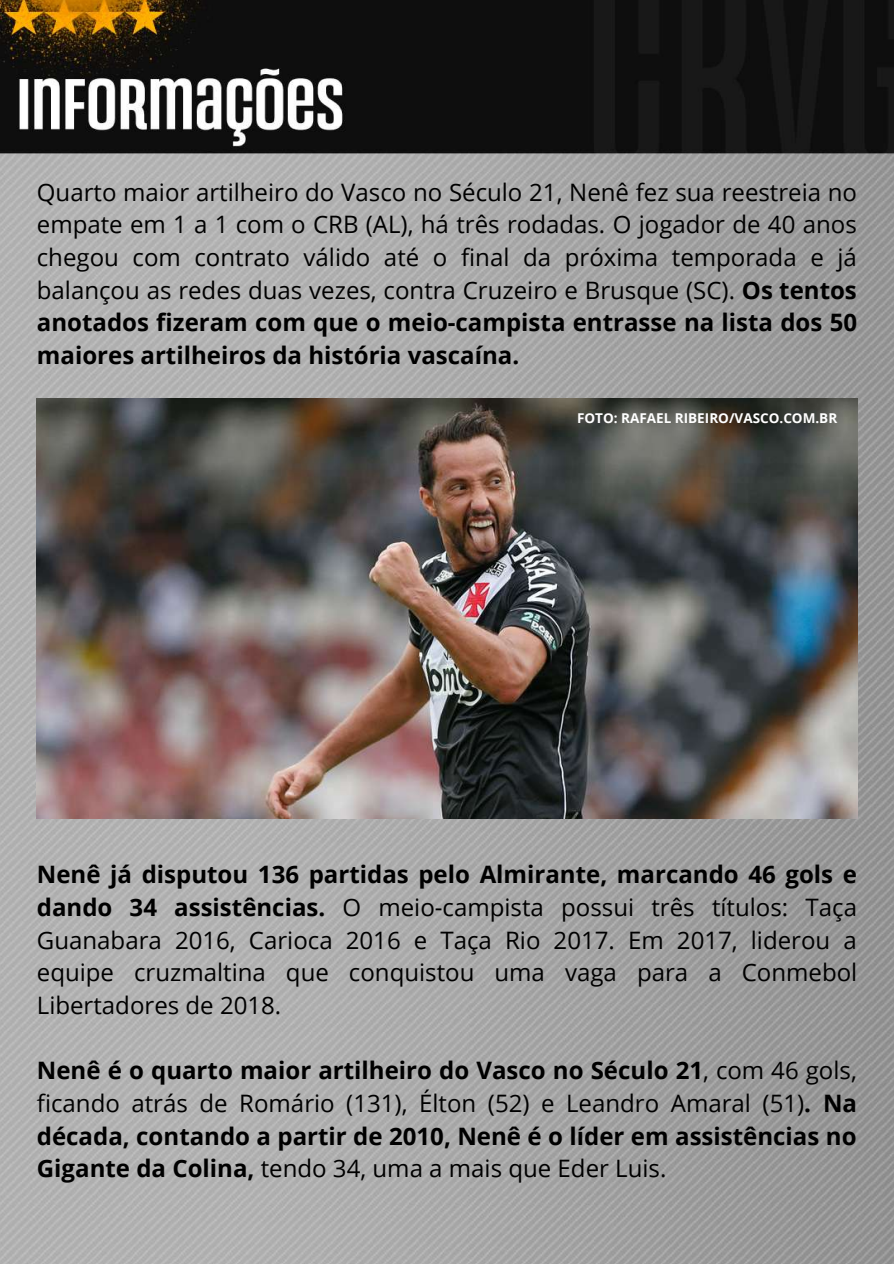
<style>
.page{position:relative;width:894px;height:1264px;background:#fff}
.page>*{position:absolute;margin:0;border:0;box-sizing:border-box;transform-origin:0 0}
.t1{font:24px/32.7px "Open Sans";color:#000;text-align:justify}
.t2{font:700 24px/32.7px "Open Sans";color:#000;text-align:justify}
.t3{font:700 13.5px "Open Sans";color:#fff}
.s1{font-weight:700}
.s2{font-weight:400}
</style>
<div class="page">
<img style="left:0;top:0;width:893px;height:1263px">
<img style="left:37px;top:398px;width:820px;height:420px">
<p class="t1" style="left:37px;top:175px;width:821px">Quarto maior artilheiro do Vasco no Século 21, Nenê fez sua reestreia no empate em 1 a 1 com o CRB (AL), há três rodadas. O jogador de 40 anos chegou com contrato válido até o final da próxima temporada e já balançou as redes duas vezes, contra Cruzeiro e Brusque (SC). <span class="s1">Os tentos anotados fizeram com que o meio-campista entrasse na lista dos 50 maiores artilheiros da história vascaína.</span></p>
<p class="t3" style="left:577px;top:408px;width:262px">FOTO: RAFAEL RIBEIRO/VASCO.COM.BR</p>
<p class="t1" style="left:37px;top:857px;width:821px"><span class="s1">Nenê já disputou 136 partidas pelo Almirante, marcando 46 gols e dando 34 assistências.</span> O meio-campista possui três títulos: Taça Guanabara 2016, Carioca 2016 e Taça Rio 2017. Em 2017, liderou a equipe cruzmaltina que conquistou uma vaga para a Conmebol Libertadores de 2018.</p>
<p class="t2" style="left:37px;top:1053px;width:821px">Nenê é o quarto maior artilheiro do Vasco no Século 21<span class="s2">, com 46 gols, ficando atrás de Romário (131), Élton (52) e Leandro Amaral (51)</span>. Na década, contando a partir de 2010, Nenê é o líder em assistências no Gigante da Colina, <span class="s2">tendo 34, uma a mais que Eder Luis.</span></p>
</div>
